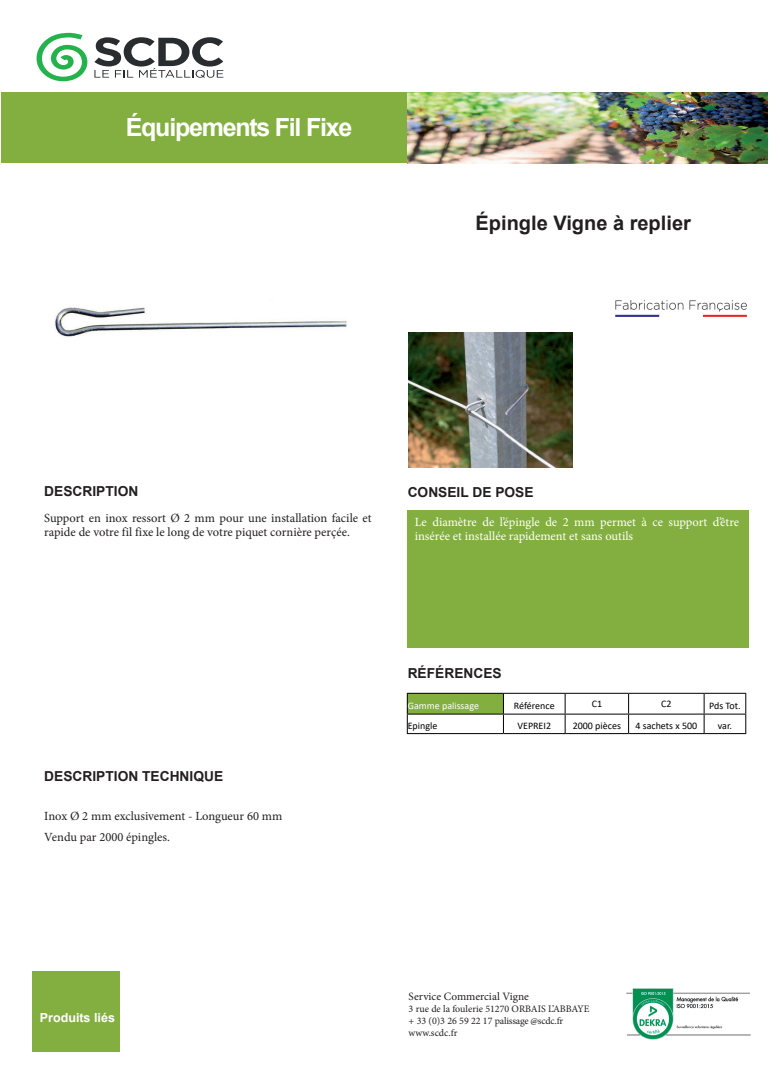
<style>
.page{position:relative;width:780px;height:1088px;background:#fff}
.page>*{position:absolute;margin:0;border:0;box-sizing:border-box;transform-origin:0 0}
.t1{font:700 25px "Arial";letter-spacing:-.05em;color:#fff}
.t2{font:700 20px "Arial";color:#231f20}
.t3{font:700 13.75px "Arial";color:#231f20}
.t4{font:12.5px/13.8px "Minion Pro";color:#231f20}
.t5{font:12.5px/13.8px "Minion Pro";color:#fff}
.t6{font:700 12.5px "Arial";color:#fff}
.t7{font:11.25px "Minion Pro";color:#231f20}
.t8{font:10px/12px "Minion Pro";color:#231f20}
.t9{font:10px "Calibri";color:#000}
.t10{font:10px "Calibri";color:#fff}
</style>
<div class="page">
<img style="left:626px;top:988px;width:125px;height:52px">
<div style="left:1px;top:92px;width:461px;height:71px;background:#83af40"></div>
<div style="left:407px;top:510px;width:341px;height:138px;background:#83af40"></div>
<div style="left:32px;top:971px;width:88px;height:80px;background:#83af40"></div>
<img style="left:407px;top:92px;width:360px;height:71px">
<img style="left:615px;top:301px;width:131px;height:16px">
<svg style="left:36px;top:33px;width:51px;height:48px"></svg>
<svg style="left:94px;top:37px;width:129px;height:41px"></svg>
<img style="left:54px;top:307px;width:293px;height:31px">
<div style="left:407px;top:693px;width:96px;height:21px;background:#83af40"></div>
<hr style="left:407px;top:693px;width:96px;height:1px;background:#000">
<hr style="left:503px;top:693px;width:62px;height:1px;background:#000">
<hr style="left:565px;top:693px;width:63px;height:1px;background:#000">
<hr style="left:628px;top:693px;width:76px;height:1px;background:#000">
<hr style="left:704px;top:693px;width:42px;height:1px;background:#000">
<hr style="left:407px;top:714px;width:96px;height:1px;background:#000">
<hr style="left:503px;top:714px;width:62px;height:1px;background:#000">
<hr style="left:565px;top:714px;width:63px;height:1px;background:#000">
<hr style="left:628px;top:714px;width:76px;height:1px;background:#000">
<hr style="left:704px;top:714px;width:42px;height:1px;background:#000">
<hr style="left:407px;top:733px;width:96px;height:1px;background:#000">
<hr style="left:503px;top:733px;width:62px;height:1px;background:#000">
<hr style="left:565px;top:733px;width:63px;height:1px;background:#000">
<hr style="left:628px;top:733px;width:76px;height:1px;background:#000">
<hr style="left:704px;top:733px;width:42px;height:1px;background:#000">
<svg style="left:407px;top:694px;width:1px;height:39px"></svg>
<svg style="left:503px;top:694px;width:1px;height:39px"></svg>
<svg style="left:564px;top:694px;width:1px;height:39px"></svg>
<svg style="left:628px;top:694px;width:1px;height:39px"></svg>
<svg style="left:703px;top:694px;width:1px;height:39px"></svg>
<svg style="left:745px;top:694px;width:1px;height:39px"></svg>
<img style="left:408px;top:333px;width:164px;height:135px">
<h1 class="t1" style="left:126px;top:110px;width:228px">Équipements Fil Fixe</h1>
<h2 class="t2" style="left:475px;top:209px;width:217px">Épingle Vigne à replier</h2>
<p class="t3" style="left:44px;top:482px;width:95px">DESCRIPTION</p>
<p class="t4" style="left:44px;top:511px;width:329px">Support en inox ressort Ø 2 mm pour une installation facile et rapide de votre fil fixe le long de votre piquet cornière perçée.</p>
<p class="t3" style="left:407px;top:483px;width:127px">CONSEIL DE POSE</p>
<p class="t5" style="left:415px;top:515px;width:326px">Le diamètre de l’épingle de 2 mm permet à ce support d’être insérée et installée rapidement et sans outils</p>
<p class="t3" style="left:44px;top:767px;width:180px">DESCRIPTION TECHNIQUE</p>
<p class="t4" style="left:44px;top:806px;width:239px;line-height:20.9px">Inox Ø 2 mm exclusivement - Longueur 60 mm<br>Vendu par 2000 épingles.</p>
<p class="t3" style="left:407px;top:664px;width:95px">RÉFÉRENCES</p>
<p class="t10" style="left:408px;top:699px;width:73px">Gamme palissage</p>
<p class="t9" style="left:514px;top:699px;width:42px">Référence</p>
<p class="t9" style="left:591px;top:697px;width:12px">C1</p>
<p class="t9" style="left:661px;top:697px;width:12px">C2</p>
<p class="t9" style="left:709px;top:699px;width:33px">Pds Tot.</p>
<p class="t9" style="left:408px;top:718px;width:31px">Epingle</p>
<p class="t9" style="left:517px;top:718px;width:35px">VEPREI2</p>
<p class="t9" style="left:572px;top:718px;width:50px">2000 pièces</p>
<p class="t9" style="left:635px;top:718px;width:63px">4 sachets x 500</p>
<p class="t9" style="left:717px;top:718px;width:16px">var.</p>
<p class="t6" style="left:40px;top:1008px;width:77px">Produits liés</p>
<p class="t7" style="left:408px;top:989px;width:122px">Service Commercial Vigne</p>
<p class="t8" style="left:408px;top:1003px;width:182px">3 rue de la foulerie 51270 ORBAIS L’ABBAYE + 33 (0)3 26 59 22 17 palissage @scdc.fr www.scdc.fr</p>
</div>
